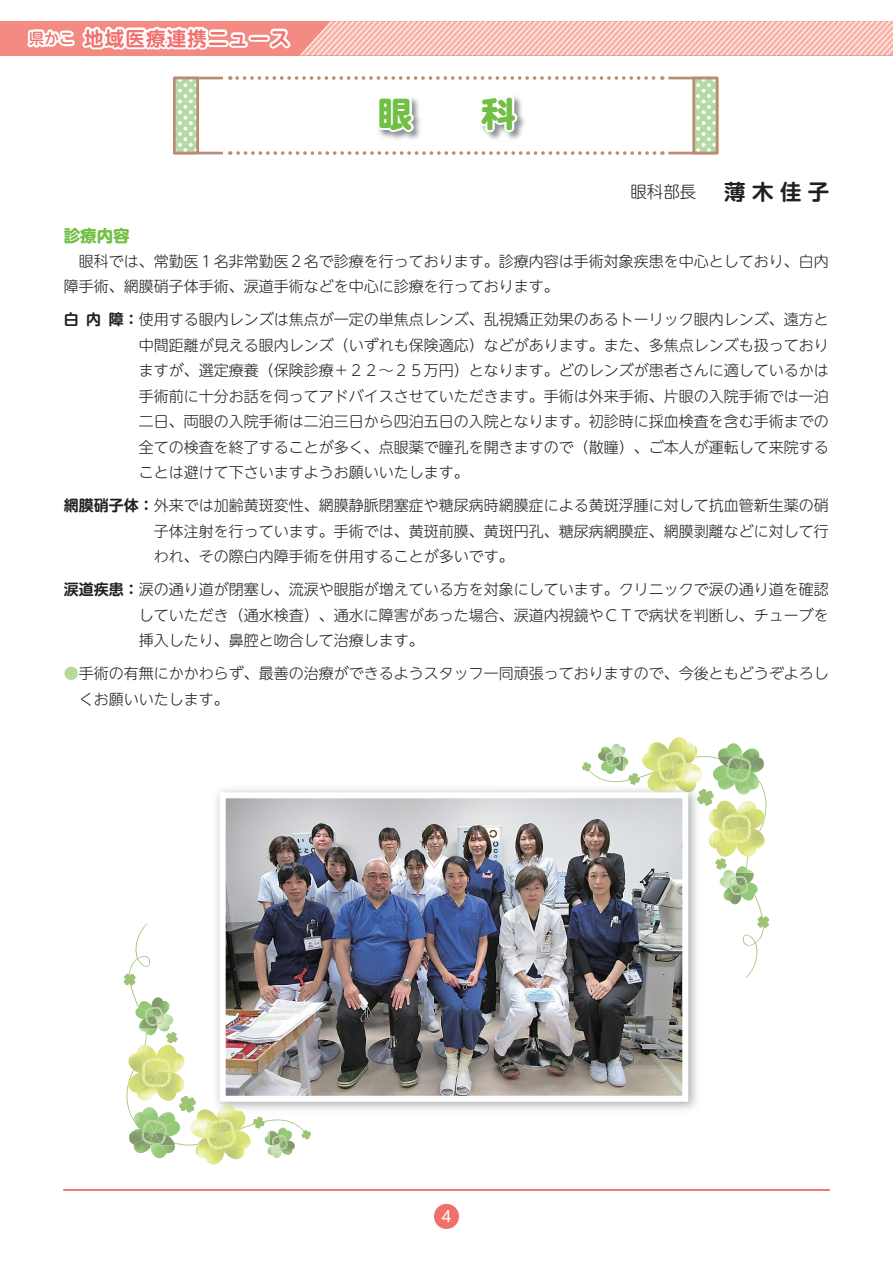
<style>
.page{position:relative;width:893px;height:1263px;background:#fff}
.page>*{position:absolute;margin:0;border:0;box-sizing:border-box;transform-origin:0 0}
.t1{font:800 34.5px "TBUDR Go Std";color:#71bf44}
.t2{font:700 21.45px "UD Shin M Go Pro De";color:#231f20}
.t3{font:700 19.5px "UD Shin M Go Pro De";letter-spacing:.06em;color:#f2706c}
.t4{font:700 16.5px "UD Shin M Go Pro";color:#71bf44}
.t5{font:300 15px/25.5px "UD Shin M Go Pro";color:#231f20;text-align:justify}
.t6{font:15px "UD Shin M Go Pro";color:#fff}
.s1{font-family:"UD Shin M Go Pro";font-weight:500;font-size:15px}
.s2{font-family:"UD Shin M Go Pro";font-weight:300;font-size:16.5px}
.s3{font-family:"UD Shin M Go Pro De";font-weight:700}
.s4{color:#b6da9b}
</style>
<div class="page">
<div style="left:0;top:21px;width:893px;height:34px;background:#f48b83"></div>
<div style="left:434px;top:1204px;width:25px;height:25px;background:#f2706c;border-radius:50%"></div>
<hr style="left:64px;top:1189px;width:765px;height:2px;background:#f2706c">
<img style="left:383px;top:100px;width:142px;height:40px">
<svg style="left:378px;top:97px;width:38px;height:39px"></svg>
<svg style="left:475px;top:96px;width:45px;height:38px"></svg>
<svg style="left:230px;top:151px;width:425px;height:4px"></svg>
<svg style="left:24px;top:21px;width:869px;height:59px"></svg>
<svg style="left:692px;top:77px;width:26px;height:77px;background:#c2cda7"></svg>
<div style="left:173px;top:77px;width:51px;height:77px;border:3px solid #ba8c71"></div>
<svg style="left:173px;top:77px;width:26px;height:77px;background:#c0cba4"></svg>
<img style="left:206px;top:1159px;width:14px;height:6px">
<img style="left:727px;top:743px;width:14px;height:5px">
<svg style="left:713px;top:748px;width:56px;height:230px"></svg>
<img style="left:216px;top:743px;width:497px;height:367px">
<svg style="left:124px;top:923px;width:187px;height:236px"></svg>
<img style="left:589px;top:756px;width:124px;height:26px">
<img style="left:708px;top:832px;width:5px;height:15px">
<img style="left:708px;top:810px;width:5px;height:15px">
<img style="left:647px;top:771px;width:25px;height:21px">
<img style="left:657px;top:782px;width:15px;height:9px">
<svg style="left:695px;top:745px;width:2px;height:14px"></svg>
<img style="left:671px;top:737px;width:24px;height:26px">
<img style="left:673px;top:743px;width:14px;height:9px">
<img style="left:672px;top:763px;width:32px;height:29px">
<img style="left:687px;top:767px;width:9px;height:15px">
<img style="left:641px;top:742px;width:32px;height:29px">
<svg style="left:657px;top:752px;width:30px;height:30px"></svg>
<img style="left:649px;top:752px;width:23px;height:15px">
<img style="left:611px;top:744px;width:14px;height:3px">
<img style="left:597px;top:747px;width:4px;height:14px">
<img style="left:697px;top:789px;width:16px;height:17px">
<svg style="left:601px;top:747px;width:39px;height:38px"></svg>
<svg style="left:582px;top:762px;width:10px;height:10px"></svg>
<img style="left:227px;top:799px;width:454px;height:296px">
<div style="left:220px;top:792px;width:468px;height:310px;border:6px solid #fff"></div>
<p class="t3" style="left:29px;top:22px;width:262px"><span class="s1">県かこ</span> 地域医療連携ニュース</p>
<p class="t1" style="left:377px;top:95px;width:139px">眼　　科</p>
<p class="t2" style="left:630px;top:174px;width:200px"><span class="s2">眼科部長</span>　薄木佳子</p>
<p class="t4" style="left:64px;top:223px;width:68px">診療内容</p>
<p class="t5" style="left:64px;top:247px;width:767px">　眼科では、常勤医１名非常勤医２名で診療を行っております。診療内容は手術対象疾患を中心としており、白内障手術、網膜硝子体手術、涙道手術などを中心に診療を行っております。</p>
<p class="t5" style="left:139px;top:306px;width:692px;text-indent:-75px"><span class="s3">白内障：</span>使用する眼内レンズは焦点が一定の単焦点レンズ、乱視矯正効果のあるトーリック眼内レンズ、遠方と中間距離が見える眼内レンズ（いずれも保険適応）などがあります。また、多焦点レンズも扱っておりますが、選定療養（保険診療＋２２～２５万円）となります。どのレンズが患者さんに適しているかは手術前に十分お話を伺ってアドバイスさせていただきます。手術は外来手術、片眼の入院手術では一泊二日、両眼の入院手術は二泊三日から四泊五日の入院となります。初診時に採血検査を含む手術までの全ての検査を終了することが多く、点眼薬で瞳孔を開きますので（散瞳）、ご本人が運転して来院することは避けて下さいますようお願いいたします。</p>
<p class="t5" style="left:154px;top:492px;width:677px;text-indent:-90px"><span class="s3">網膜硝子体：</span>外来では加齢黄斑変性、網膜静脈閉塞症や糖尿病時網膜症による黄斑浮腫に対して抗血管新生薬の硝子体注射を行っています。手術では、黄斑前膜、黄斑円孔、糖尿病網膜症、網膜剥離などに対して行われ、その際白内障手術を併用することが多いです。</p>
<p class="t5" style="left:139px;top:576px;width:692px;text-indent:-75px"><span class="s3">涙道疾患：</span>涙の通り道が閉塞し、流涙や眼脂が増えている方を対象にしています。クリニックで涙の通り道を確認していただき（通水検査）、通水に障害があった場合、涙道内視鏡やＣＴで病状を判断し、チューブを挿入したり、鼻腔と吻合して治療します。</p>
<p class="t5" style="left:79px;top:660px;width:752px;text-indent:-15px"><span class="s4">●</span>手術の有無にかかわらず、最善の治療ができるようスタッフ一同頑張っておりますので、今後ともどうぞよろしくお願いいたします。</p>
<p class="t6" style="left:442px;top:1204px;width:11px">4</p>
</div>
